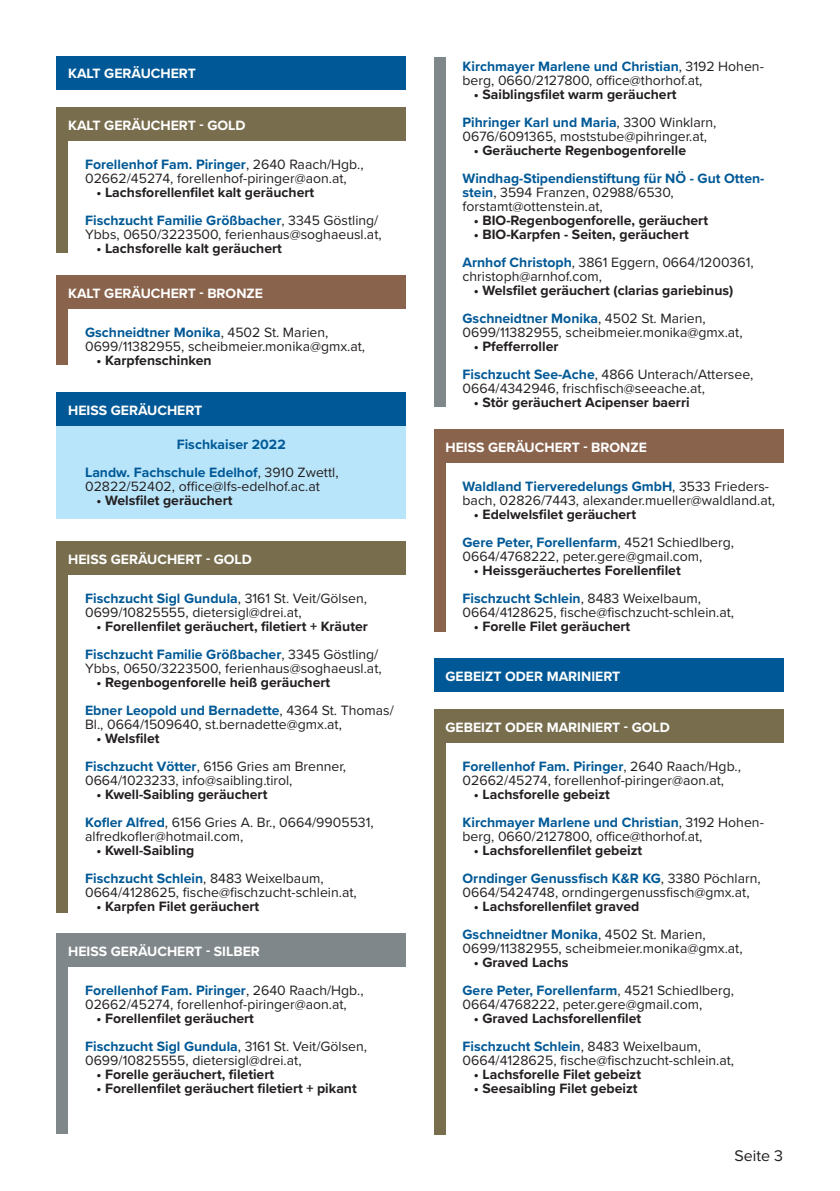
<style>
.page{position:relative;width:840px;height:1191px;background:#fff}
.page>*{position:absolute;margin:0;border:0;box-sizing:border-box;transform-origin:0 0}
.t1{font:16px "Proxima Nova";color:#231f20}
.t2{font:14px/14px "Proxima Nova";color:#231f20}
.t3{font:700 14px "Proxima Nova";color:#231f20}
.t4{font:700 14px "Proxima Nova";color:#fff}
.t5{font:700 14px/14px "Proxima Nova";color:#005996}
.s1{font-weight:700;color:#005996}
.s2{font-weight:400;color:#231f20}
</style>
<div class="page">
<div style="left:57px;top:420px;width:348px;height:99px;background:#b9e5fa"></div>
<div style="left:57px;top:56px;width:348px;height:34px;background:#005996"></div>
<div style="left:57px;top:107px;width:348px;height:34px;background:#786e4e"></div>
<div style="left:57px;top:275px;width:348px;height:34px;background:#8a634c"></div>
<div style="left:57px;top:392px;width:348px;height:34px;background:#005996"></div>
<div style="left:57px;top:541px;width:348px;height:34px;background:#786e4e"></div>
<div style="left:57px;top:933px;width:348px;height:34px;background:#80878a"></div>
<div style="left:434px;top:429px;width:348px;height:34px;background:#8a634c"></div>
<div style="left:434px;top:658px;width:348px;height:34px;background:#005996"></div>
<div style="left:434px;top:709px;width:348px;height:34px;background:#786e4e"></div>
<div style="left:57px;top:139px;width:11px;height:113px;background:#786e4e"></div>
<div style="left:57px;top:308px;width:11px;height:57px;background:#8a634c"></div>
<div style="left:57px;top:574px;width:11px;height:338px;background:#786e4e"></div>
<div style="left:57px;top:961px;width:11px;height:173px;background:#80878a"></div>
<div style="left:434px;top:57px;width:11px;height:349px;background:#80878a"></div>
<div style="left:434px;top:462px;width:11px;height:169px;background:#8a634c"></div>
<div style="left:434px;top:740px;width:11px;height:394px;background:#786e4e"></div>
<p class="t4" style="left:68px;top:63px;width:129px">KALT GERÄUCHERT</p>
<p class="t4" style="left:68px;top:114px;width:179px">KALT GERÄUCHERT - GOLD</p>
<p class="t2" style="left:85px;top:156px;width:280px"><span class="s1">Forellenhof Fam. Piringer</span>, 2640 Raach/Hgb.,<br>02662/45274, forellenhof-piringer@aon.at,</p>
<p class="t3" style="left:96px;top:182px;width:219px">• Lachsforellenfilet kalt geräuchert</p>
<p class="t2" style="left:85px;top:212px;width:298px"><span class="s1">Fischzucht Familie Größbacher</span>, 3345 Göstling/<br>Ybbs, 0650/3223500, ferienhaus@soghaeusl.at,</p>
<p class="t3" style="left:96px;top:238px;width:187px">• Lachsforelle kalt geräuchert</p>
<p class="t4" style="left:68px;top:282px;width:196px">KALT GERÄUCHERT - BRONZE</p>
<p class="t2" style="left:85px;top:324px;width:281px"><span class="s1">Gschneidtner Monika</span>, 4502 St. Marien,<br>0699/11382955, scheibmeier.monika@gmx.at,</p>
<p class="t3" style="left:96px;top:350px;width:117px">• Karpfenschinken</p>
<p class="t4" style="left:68px;top:399px;width:136px">HEISS GERÄUCHERT</p>
<p class="t5" style="left:177px;top:437px;width:110px">Fischkaiser 2022</p>
<p class="t2" style="left:85px;top:464px;width:255px"><span class="s1">Landw. Fachschule Edelhof</span>, 3910 Zwettl,<br>02822/52402, office@lfs-edelhof.ac.at</p>
<p class="t3" style="left:96px;top:490px;width:137px">• Welsfilet geräuchert</p>
<p class="t4" style="left:68px;top:548px;width:185px">HEISS GERÄUCHERT - GOLD</p>
<p class="t2" style="left:85px;top:590px;width:283px"><span class="s1">Fischzucht Sigl Gundula</span>, 3161 St. Veit/Gölsen,<br>0699/10825555, dietersigl@drei.at,</p>
<p class="t3" style="left:96px;top:616px;width:273px">• Forellenfilet geräuchert, filetiert + Kräuter</p>
<p class="t2" style="left:85px;top:646px;width:298px"><span class="s1">Fischzucht Familie Größbacher</span>, 3345 Göstling/<br>Ybbs, 0650/3223500, ferienhaus@soghaeusl.at,</p>
<p class="t3" style="left:96px;top:672px;width:235px">• Regenbogenforelle heiß geräuchert</p>
<p class="t2" style="left:85px;top:702px;width:310px"><span class="s1">Ebner Leopold und Bernadette</span>, 4364 St. Thomas/<br>Bl., 0664/1509640, st.bernadette@gmx.at,</p>
<p class="t3" style="left:96px;top:728px;width:64px">• Welsfilet</p>
<p class="t2" style="left:85px;top:758px;width:262px"><span class="s1">Fischzucht Vötter</span>, 6156 Gries am Brenner,<br>0664/1023233, info@saibling.tirol,</p>
<p class="t3" style="left:96px;top:784px;width:172px">• Kwell-Saibling geräuchert</p>
<p class="t2" style="left:85px;top:814px;width:290px"><span class="s1">Kofler Alfred</span>, 6156 Gries A. Br., 0664/9905531,</p>
<p class="t2" style="left:85px;top:828px;width:159px">alfredkofler@hotmail.com,</p>
<p class="t3" style="left:96px;top:840px;width:99px">• Kwell-Saibling</p>
<p class="t2" style="left:85px;top:870px;width:273px"><span class="s1">Fischzucht Schlein</span>, 8483 Weixelbaum,<br>0664/4128625, fische@fischzucht-schlein.at,</p>
<p class="t3" style="left:96px;top:896px;width:164px">• Karpfen Filet geräuchert</p>
<p class="t4" style="left:68px;top:940px;width:193px">HEISS GERÄUCHERT - SILBER</p>
<p class="t2" style="left:85px;top:982px;width:280px"><span class="s1">Forellenhof Fam. Piringer</span>, 2640 Raach/Hgb.,<br>02662/45274, forellenhof-piringer@aon.at,</p>
<p class="t3" style="left:96px;top:1008px;width:159px">• Forellenfilet geräuchert</p>
<p class="t2" style="left:85px;top:1038px;width:283px"><span class="s1">Fischzucht Sigl Gundula</span>, 3161 St. Veit/Gölsen,<br>0699/10825555, dietersigl@drei.at,</p>
<p class="t3" style="left:96px;top:1064px;width:179px">• Forelle geräuchert, filetiert</p>
<p class="t3" style="left:96px;top:1078px;width:262px">• Forellenfilet geräuchert filetiert + pikant</p>
<p class="t2" style="left:462px;top:58px;width:302px"><span class="s1">Kirchmayer Marlene und Christian</span>, 3192 Hohen&shy;berg, 0660/2127800, office@thorhof.at,</p>
<p class="t3" style="left:473px;top:84px;width:204px">• Saiblingsfilet warm geräuchert</p>
<p class="t2" style="left:462px;top:114px;width:255px"><span class="s1">Pihringer Karl und Maria</span>, 3300 Winklarn,<br>0676/6091365, moststube@pihringer.at,</p>
<p class="t3" style="left:473px;top:140px;width:213px">• Geräucherte Regenbogenforelle</p>
<p class="t5" style="left:462px;top:171px;width:303px">Windhag-Stipendienstiftung für NÖ - Gut Otten&shy;stein<span class="s2">, 3594 Franzen, 02988/6530,</span></p>
<p class="t2" style="left:462px;top:198px;width:142px">forstamt@ottenstein.at,</p>
<p class="t3" style="left:473px;top:210px;width:235px">• BIO-Regenbogenforelle, geräuchert</p>
<p class="t3" style="left:473px;top:224px;width:216px">• BIO-Karpfen - Seiten, geräuchert</p>
<p class="t2" style="left:462px;top:254px;width:292px"><span class="s1">Arnhof Christoph</span>, 3861 Eggern, 0664/1200361, christoph@arnhof.com,</p>
<p class="t3" style="left:473px;top:280px;width:261px">• Welsfilet geräuchert (clarias gariebinus)</p>
<p class="t2" style="left:462px;top:310px;width:281px"><span class="s1">Gschneidtner Monika</span>, 4502 St. Marien,<br>0699/11382955, scheibmeier.monika@gmx.at,</p>
<p class="t3" style="left:473px;top:336px;width:86px">• Pfefferroller</p>
<p class="t2" style="left:462px;top:366px;width:292px"><span class="s1">Fischzucht See-Ache</span>, 4866 Unterach/Attersee,<br>0664/4342946, frischfisch@seeache.at,</p>
<p class="t3" style="left:473px;top:392px;width:217px">• Stör geräuchert Acipenser baerri</p>
<p class="t4" style="left:445px;top:436px;width:203px">HEISS GERÄUCHERT - BRONZE</p>
<p class="t2" style="left:462px;top:478px;width:314px"><span class="s1">Waldland Tierveredelungs GmbH</span>, 3533 Frieders&shy;bach, 02826/7443, alexander.mueller@waldland.at,</p>
<p class="t3" style="left:473px;top:504px;width:163px">• Edelwelsfilet geräuchert</p>
<p class="t2" style="left:462px;top:534px;width:273px"><span class="s1">Gere Peter, Forellenfarm</span>, 4521 Schiedlberg,<br>0664/4768222, peter.gere@gmail.com,</p>
<p class="t3" style="left:473px;top:560px;width:208px">• Heissgeräuchertes Forellenfilet</p>
<p class="t2" style="left:462px;top:590px;width:273px"><span class="s1">Fischzucht Schlein</span>, 8483 Weixelbaum,<br>0664/4128625, fische@fischzucht-schlein.at,</p>
<p class="t3" style="left:473px;top:616px;width:158px">• Forelle Filet geräuchert</p>
<p class="t4" style="left:445px;top:665px;width:176px">GEBEIZT ODER MARINIERT</p>
<p class="t4" style="left:445px;top:716px;width:226px">GEBEIZT ODER MARINIERT - GOLD</p>
<p class="t2" style="left:462px;top:758px;width:280px"><span class="s1">Forellenhof Fam. Piringer</span>, 2640 Raach/Hgb.,<br>02662/45274, forellenhof-piringer@aon.at,</p>
<p class="t3" style="left:473px;top:784px;width:137px">• Lachsforelle gebeizt</p>
<p class="t2" style="left:462px;top:814px;width:302px"><span class="s1">Kirchmayer Marlene und Christian</span>, 3192 Hohen&shy;berg, 0660/2127800, office@thorhof.at,</p>
<p class="t3" style="left:473px;top:840px;width:170px">• Lachsforellenfilet gebeizt</p>
<p class="t2" style="left:462px;top:870px;width:299px"><span class="s1">Orndinger Genussfisch K&amp;R KG</span>, 3380 Pöchlarn,<br>0664/5424748, orndingergenussfisch@gmx.at,</p>
<p class="t3" style="left:473px;top:896px;width:167px">• Lachsforellenfilet graved</p>
<p class="t2" style="left:462px;top:926px;width:281px"><span class="s1">Gschneidtner Monika</span>, 4502 St. Marien,<br>0699/11382955, scheibmeier.monika@gmx.at,</p>
<p class="t3" style="left:473px;top:952px;width:96px">• Graved Lachs</p>
<p class="t2" style="left:462px;top:982px;width:273px"><span class="s1">Gere Peter, Forellenfarm</span>, 4521 Schiedlberg,<br>0664/4768222, peter.gere@gmail.com,</p>
<p class="t3" style="left:473px;top:1008px;width:169px">• Graved Lachsforellenfilet</p>
<p class="t2" style="left:462px;top:1038px;width:273px"><span class="s1">Fischzucht Schlein</span>, 8483 Weixelbaum,<br>0664/4128625, fische@fischzucht-schlein.at,</p>
<p class="t3" style="left:473px;top:1064px;width:169px">• Lachsforelle Filet gebeizt</p>
<p class="t3" style="left:473px;top:1078px;width:165px">• Seesaibling Filet gebeizt</p>
<p class="t1" style="left:734px;top:1143px;width:50px">Seite 3</p>
</div>
